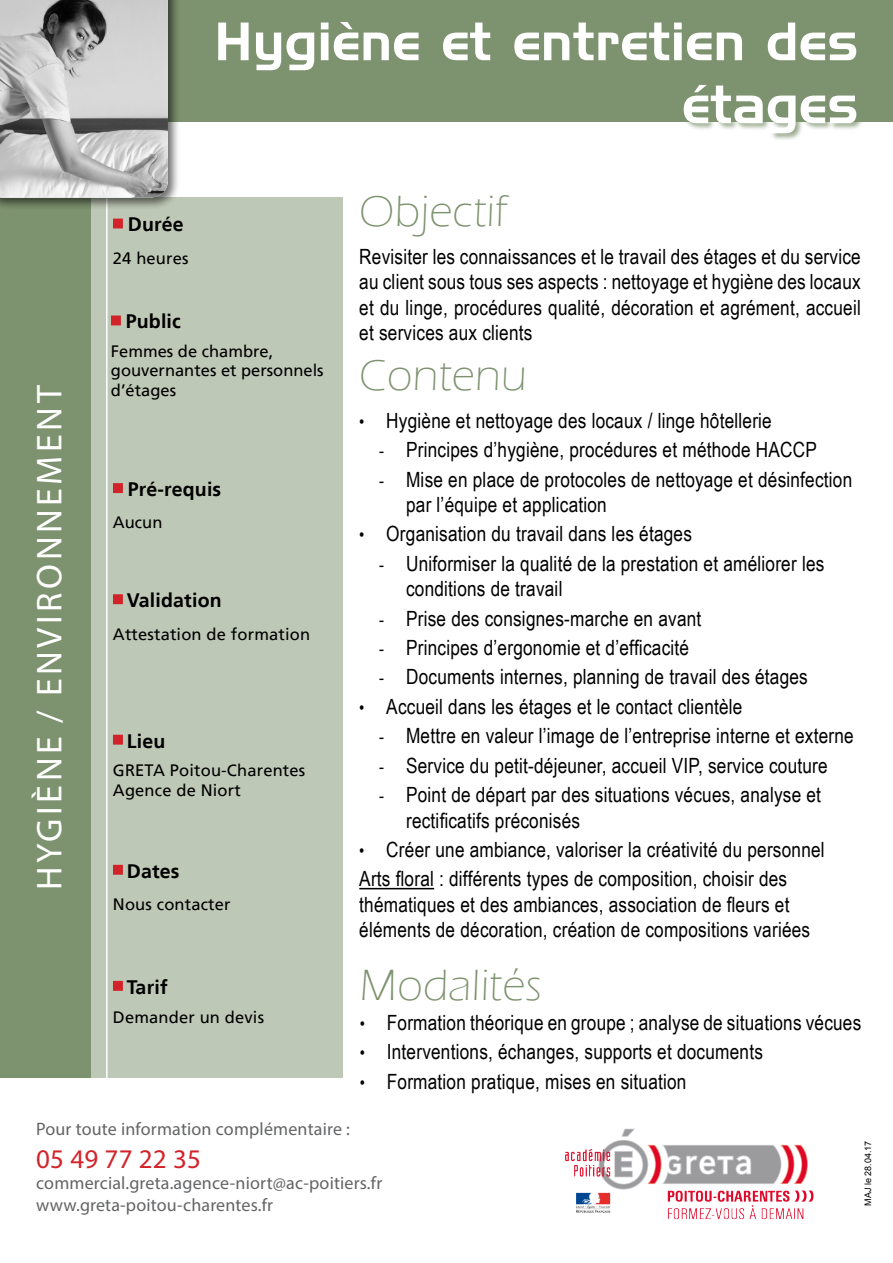
<style>
.page{position:relative;width:893px;height:1263px;background:#fff}
.page>*{position:absolute;margin:0;border:0;box-sizing:border-box;transform-origin:0 0}
.t1{font:52.5px/63px "Handel Gothic BT";letter-spacing:.01em;color:#fff;text-align:right}
.t2{font:300 45px "Eras ITC";letter-spacing:.01em;color:#7d926e}
.t3{font:36px "Myriad Pro";letter-spacing:.1em;color:#fff}
.t4{font:27px "Myriad Pro";letter-spacing:.01em;color:#d2232a}
.t5{font:21px/25.2px "Arial Narrow";letter-spacing:.01em;color:#000}
.t6{font:700 19.5px "Frutiger LT";letter-spacing:.01em;color:#000}
.t7{font:18px "Myriad Pro";letter-spacing:.01em;color:#636466}
.t8{font:16.5px/19.8px "Frutiger LT";letter-spacing:.01em;color:#000}
.t9{font:9px "Arial";color:#000}
.s1{font-size:18px}
</style>
<div class="page">
<div style="left:118px;top:0;width:775px;height:122px;background:#7d926e"></div>
<div style="left:87px;top:198px;width:256px;height:880px;background:#bec8b6"></div>
<div style="left:0;top:198px;width:91px;height:880px;background:#7d926e"></div>
<img style="left:565px;top:1128px;width:249px;height:92px">
<hr style="left:106px;top:198px;width:2px;height:880px;background:#fff">
<div style="left:0;top:0;width:180px;height:210px;background:#000;opacity:.57"></div>
<img style="left:0;top:0;width:168px;height:198px">
<hr style="left:359px;top:888px;width:75px;height:1px;background:#000">
<div style="left:217px;top:20px;width:647px;height:121px;background:#7d926e;opacity:.75"></div>
<div style="left:113px;top:219px;width:10px;height:9px;background:#d2232a;border:2px solid #d2232a"></div>
<div style="left:111px;top:315px;width:10px;height:10px;background:#d2232a;border:2px solid #d2232a"></div>
<div style="left:113px;top:594px;width:10px;height:10px;background:#d2232a;border:2px solid #d2232a"></div>
<div style="left:113px;top:981px;width:10px;height:10px;background:#d2232a;border:2px solid #d2232a"></div>
<div style="left:113px;top:735px;width:10px;height:10px;background:#d2232a;border:2px solid #d2232a"></div>
<div style="left:113px;top:865px;width:10px;height:10px;background:#d2232a;border:2px solid #d2232a"></div>
<div style="left:113px;top:483px;width:10px;height:10px;background:#d2232a;border:2px solid #d2232a"></div>
<h3 class="t3" style="left:27px;top:890px;width:506px;rotate:-90deg">HYGIÈNE / ENVIRONNEMENT</h3>
<p class="t1" style="left:214px;top:10px;width:646px">Hygiène et entretien des étages</p>
<p class="t6" style="left:128px;top:213px;width:58px">Durée</p>
<p class="t8" style="left:113px;top:248px;width:77px">24 heures</p>
<p class="t6" style="left:126px;top:310px;width:57px">Public</p>
<p class="t8" style="left:111px;top:341px;width:214px">Femmes de chambre, gouvernantes et personnels d’étages</p>
<p class="t6" style="left:128px;top:478px;width:95px">Pré-requis</p>
<p class="t8" style="left:113px;top:513px;width:51px">Aucun</p>
<p class="t6" style="left:127px;top:589px;width:96px">Validation</p>
<p class="t8" style="left:113px;top:624px;width:199px">Attestation de formation</p>
<p class="t6" style="left:127px;top:729px;width:40px">Lieu</p>
<p class="t8" style="left:113px;top:760px;width:194px">GRETA Poitou-Charentes</p>
<p class="t8" style="left:113px;top:780px;width:129px">Agence de Niort</p>
<p class="t6" style="left:127px;top:859px;width:54px">Dates</p>
<p class="t8" style="left:113px;top:894px;width:119px">Nous contacter</p>
<p class="t6" style="left:127px;top:975px;width:42px">Tarif</p>
<p class="t8" style="left:113px;top:1007px;width:153px">Demander un devis</p>
<p class="t2" style="left:359px;top:186px;width:149px">Objectif</p>
<p class="t5" style="left:359px;top:243px;width:503px;text-align:justify">Revisiter les connaissances et le travail des étages et du service au client sous tous ses aspects : nettoyage et hygiène des locaux et du linge, procédures qualité, décoration et agrément, accueil et services aux clients</p>
<p class="t2" style="left:359px;top:350px;width:169px">Contenu</p>
<p class="t5" style="left:359px;top:407px;width:414px"><span class="s1">•</span> Hygiène et nettoyage des locaux / linge hôtellerie</p>
<p class="t5" style="left:379px;top:437px;width:439px"><span class="s1">-</span> Principes d’hygiène, procédures et méthode HACCP</p>
<p class="t5" style="left:406px;top:466px;width:448px;text-indent:-27px"><span class="s1">-</span> Mise en place de protocoles de nettoyage et désinfection par l’équipe et application</p>
<p class="t5" style="left:359px;top:521px;width:334px"><span class="s1">•</span> Organisation du travail dans les étages</p>
<p class="t5" style="left:406px;top:550px;width:420px;text-indent:-27px"><span class="s1">-</span> Uniformiser la qualité de la prestation et améliorer les conditions de travail</p>
<p class="t5" style="left:379px;top:605px;width:324px"><span class="s1">-</span> Prise des consignes-marche en avant</p>
<p class="t5" style="left:379px;top:634px;width:311px"><span class="s1">-</span> Principes d’ergonomie et d’efficacité</p>
<p class="t5" style="left:379px;top:664px;width:430px"><span class="s1">-</span> Documents internes, planning de travail des étages</p>
<p class="t5" style="left:359px;top:693px;width:385px"><span class="s1">•</span> Accueil dans les étages et le contact clientèle</p>
<p class="t5" style="left:379px;top:723px;width:476px"><span class="s1">-</span> Mettre en valeur l’image de l’entreprise interne et externe</p>
<p class="t5" style="left:379px;top:752px;width:450px"><span class="s1">-</span> Service du petit-déjeuner, accueil VIP, service couture</p>
<p class="t5" style="left:406px;top:781px;width:416px;text-indent:-27px"><span class="s1">-</span> Point de départ par des situations vécues, analyse et rectificatifs préconisés</p>
<p class="t5" style="left:359px;top:836px;width:467px"><span class="s1">•</span> Créer une ambiance, valoriser la créativité du personnel</p>
<p class="t5" style="left:359px;top:866px;width:452px">Arts floral : différents types de composition, choisir des thématiques et des ambiances, association de fleurs et éléments de décoration, création de compositions variées</p>
<p class="t2" style="left:360px;top:960px;width:183px">Modalités</p>
<p class="t5" style="left:360px;top:1009px;width:503px"><span class="s1">•</span> Formation théorique en groupe ; analyse de situations vécues</p>
<p class="t5" style="left:360px;top:1038px;width:405px"><span class="s1">•</span> Interventions, échanges, supports et documents</p>
<p class="t5" style="left:360px;top:1068px;width:328px"><span class="s1">•</span> Formation pratique, mises en situation</p>
<p class="t7" style="left:36px;top:1118px;width:315px">Pour toute information complémentaire :</p>
<p class="t4" style="left:36px;top:1142px;width:166px">05 49 77 22 35</p>
<p class="t7" style="left:36px;top:1172px;width:348px">commercial.greta.agence-niort@ac-poitiers.fr</p>
<p class="t7" style="left:36px;top:1194px;width:238px">www.greta-poitou-charentes.fr</p>
<p class="t9" style="left:862px;top:1206px;width:67px;rotate:-90deg">MAJ le 28.04.17</p>
</div>
